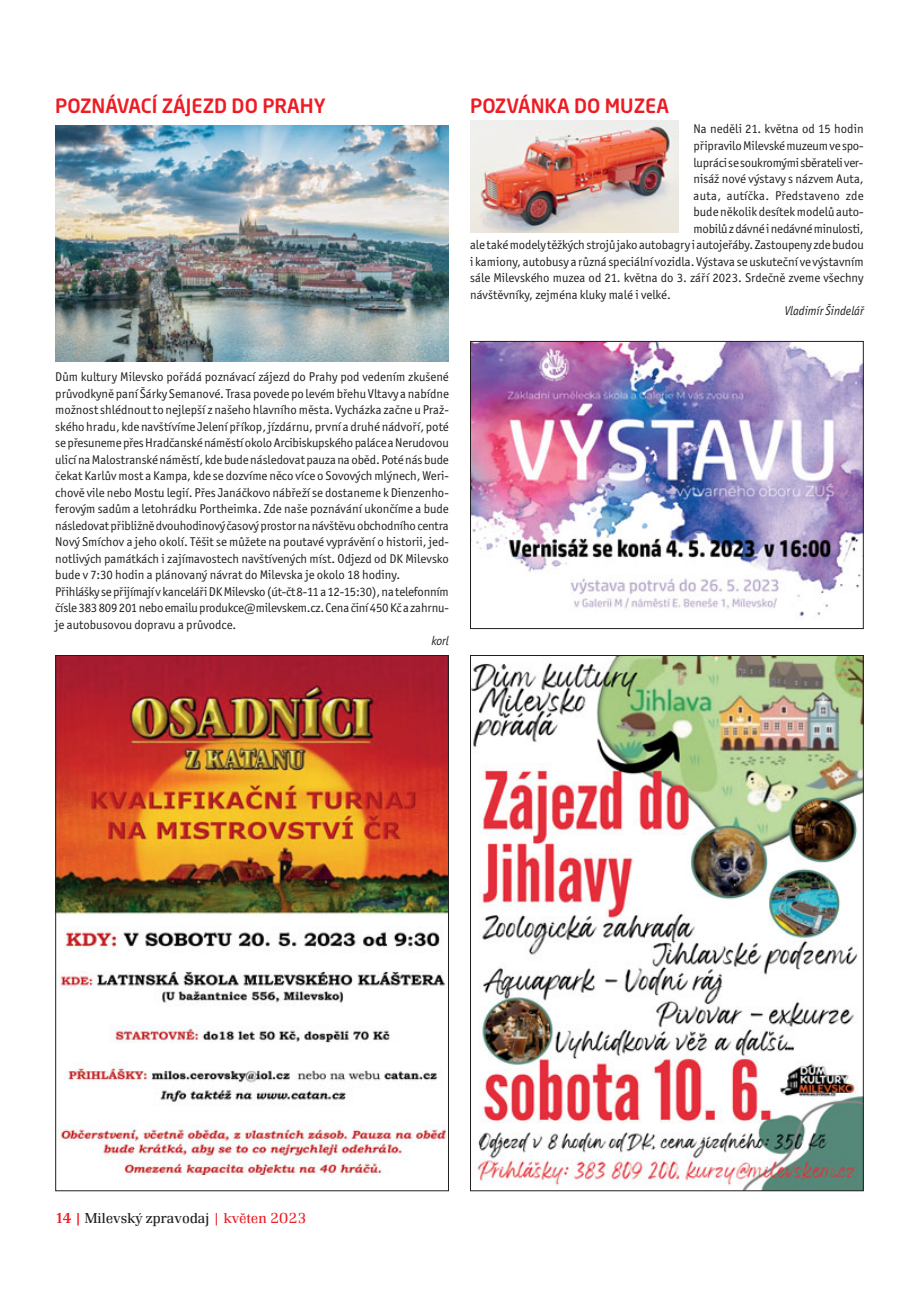
<style>
.page{position:relative;width:919px;height:1289px;background:#fff}
.page>*{position:absolute;margin:0;border:0;box-sizing:border-box;transform-origin:0 0}
.t1{font:500 19.5px "Neo Sans Pro";color:#ed1c24}
.t2{font:300 15px "Renault TOT";color:#231f20}
.t3{font:12.75px/16.5px "Officina Sans Itc TOT";color:#231f20}
.t4{font:12.75px "Officina Sans Itc TOT";letter-spacing:-.02em;color:#231f20}
.t5{font:12.75px "Officina Sans Itc TOT";letter-spacing:.02em;color:#231f20}
.t6{font:italic 12.75px "Officina Sans Itc TOT";color:#231f20;scale:.95 1}
.s1{font-weight:500;color:#ed1c24}
.s2{color:#ed1c24}
</style>
<div class="page">
<img style="left:472px;top:657px;width:389px;height:532px">
<img style="left:472px;top:343px;width:389px;height:276px">
<div style="left:470px;top:341px;width:393px;height:288px;border:1px solid #231f20"></div>
<img style="left:57px;top:657px;width:390px;height:517px">
<img style="left:470px;top:121px;width:208px;height:111px">
<img style="left:55px;top:125px;width:394px;height:236px">
<h1 class="t1" style="left:55px;top:95px;width:272px">POZNÁVACÍ ZÁJEZD DO PRAHY</h1>
<h1 class="t1" style="left:470px;top:95px;width:200px">POZVÁNKA DO MUZEA</h1>
<p class="t3" style="left:693px;top:122px;width:172px">Na neděli 21. května od 15 hodin</p>
<p class="t3" style="left:693px;top:138px;width:172px">připravilo Milevské muzeum ve spo-</p>
<p class="t4" style="left:693px;top:157px;width:171px">lupráci se soukromými sběrateli ver-</p>
<p class="t3" style="left:693px;top:171px;width:172px">nisáž nové výstavy s názvem Auta,</p>
<p class="t5" style="left:693px;top:190px;width:172px">auta, autíčka. Představeno zde</p>
<p class="t3" style="left:693px;top:204px;width:172px">bude několik desítek modelů auto-</p>
<p class="t3" style="left:693px;top:221px;width:172px">mobilů z dávné i nedávné minulosti,</p>
<p class="t3" style="left:470px;top:237px;width:395px">ale také modely těžkých strojů jako autobagry i autojeřáby. Zastoupeny zde budou</p>
<p class="t3" style="left:470px;top:254px;width:395px">i kamiony, autobusy a různá speciální vozidla. Výstava se uskuteční ve výstavním</p>
<p class="t3" style="left:470px;top:270px;width:395px">sále Milevského muzea od 21. května do 3. září 2023. Srdečně zveme všechny</p>
<p class="t3" style="left:470px;top:287px;width:202px">návštěvníky, zejména kluky malé i velké.</p>
<p class="t6" style="left:784px;top:306px;width:85px">Vladimír Šindelář</p>
<p class="t3" style="left:55px;top:369px;width:395px">Dům kultury Milevsko pořádá poznávací zájezd do Prahy pod vedením zkušené průvodkyně paní Šárky Semanové. Trasa povede po levém břehu Vltavy a nabídne možnost shlédnout to nejlepší z našeho hlavního města. Vycházka začne u Praž&shy;ského hradu, kde navštívíme Jelení příkop, jízdárnu, první a druhé nádvoří, poté se přesuneme přes Hradčanské náměstí okolo Arcibiskupského paláce a Nerudovou ulicí na Malostranské náměstí, kde bude následovat pauza na oběd. Poté nás bude čekat Karlův most a Kampa, kde se dozvíme něco více o Sovových mlýnech, Weri&shy;chově vile nebo Mostu legií. Přes Janáčkovo nábřeží se dostaneme k Dienzenho&shy;ferovým sadům a letohrádku Portheimka. Zde naše poznávání ukončíme a bude následovat přibližně dvouhodinový časový prostor na návštěvu obchodního centra Nový Smíchov a jeho okolí. Těšit se můžete na poutavé vyprávění o historii, jed&shy;notlivých památkách i zajímavostech navštívených míst. Odjezd od DK Milevsko bude v 7:30 hodin a plánovaný návrat do Milevska je okolo 18 hodiny.<br>Přihlášky se přijímají v kanceláři DK Milevsko (út-čt 8-11 a 12-15:30), na telefonním čísle 383 809 201 nebo emailu produkce@milevskem.cz. Cena činí 450 Kč a zahrnu&shy;je autobusovou dopravu a průvodce.</p>
<p class="t6" style="left:431px;top:636px;width:20px">korl</p>
<p class="t2" style="left:55px;top:1212px;width:253px"><span class="s1">14 |</span> Milevský zpravodaj <span class="s2">| květen 2023</span></p>
</div>
